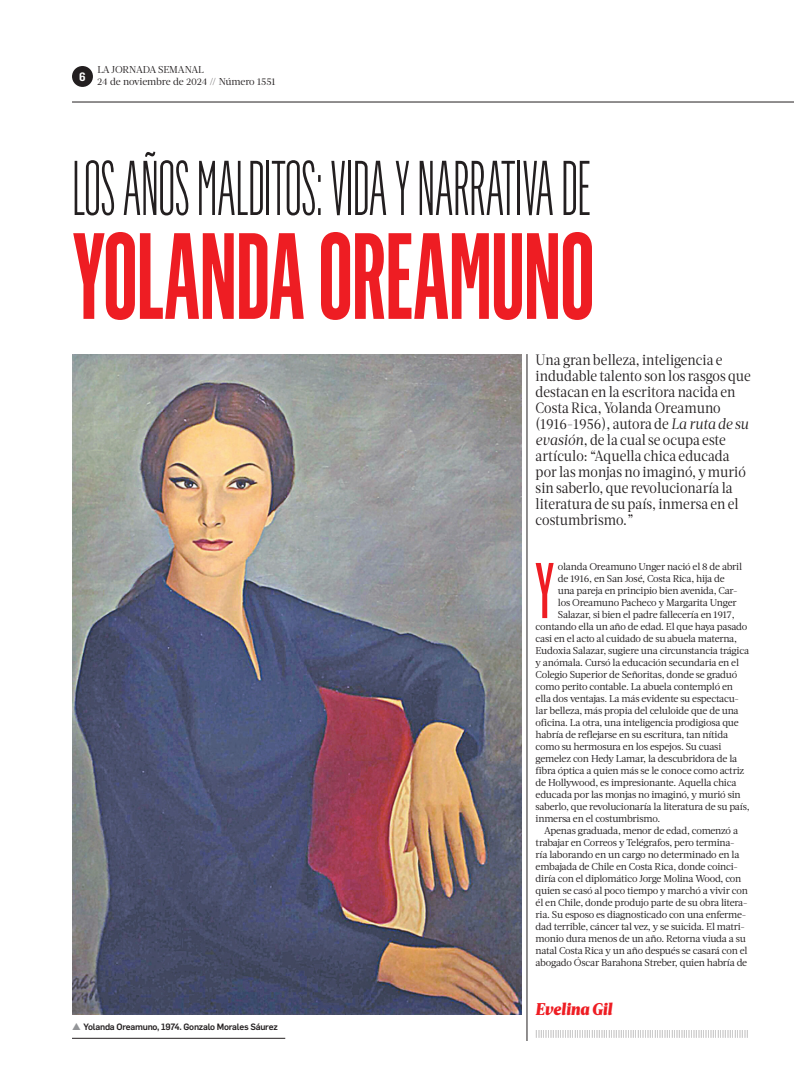
<style>
.page{position:relative;width:794px;height:1083px;background:#fff}
.page>*{position:absolute;margin:0;border:0;box-sizing:border-box;transform-origin:0 0}
.t1{font:600 120.2px "Flama Ultracond";letter-spacing:-.005em;color:#ee1d23;scale:.9 1}
.t2{font:77.3px "Flama Ultracond Basic";color:#ee1d23}
.t3{font:300 76px "Flama Ultracond";letter-spacing:-.015em;color:#231f20;scale:.9 1}
.t4{font:italic 900 17px "Acta";color:#ee1d23;scale:.9 1}
.t5{font:15px/16px "Acta Deck";letter-spacing:.005em;color:#231f20;scale:.9 1}
.t6{font:600 11.9px "Flama Semicond";color:#fff}
.t7{font:10px "Acta";letter-spacing:-.02em;color:#231f20}
.t8{font:10px/12px "Acta Deck";letter-spacing:-.01em;color:#231f20}
.t9{font:500 9px "Flama";letter-spacing:-.025em;color:#231f20}
.t10{font:300 8.5px "Acta";color:#231f20}
.s1{font-style:italic}
.s2{color:#939598}
</style>
<div class="page">
<div style="left:72px;top:66px;width:21px;height:21px;background:#231f20;border-radius:50%"></div>
<hr style="left:527px;top:354px;width:1px;height:687px;background:#231f20">
<hr style="left:72px;top:102px;width:722px;height:1px;background:#231f20">
<hr style="left:72px;top:1038px;width:213px;height:1px;background:#231f20">
<img style="left:72px;top:354px;width:449px;height:660px">
<p class="t6" style="left:79px;top:72px;width:8px">6</p>
<p class="t8" style="left:97px;top:65px;width:180px">LA JORNADA SEMANAL<br>24 de noviembre de 2024 // Número 1551</p>
<h3 class="t3" style="left:72px;top:161px;width:578px">LOS AÑOS MALDITOS: VIDA Y NARRATIVA DE</h3>
<h1 class="t1" style="left:72px;top:233px;width:581px">YOLANDA OREAMUNO</h1>
<p class="t5" style="left:535px;top:353px;width:241px">Una gran belleza, inteligencia e indudable talento son los rasgos que destacan en la escritora nacida en<br>Costa Rica, Yolanda Oreamuno (1916-1956), autora de <span class="s1">La ruta de su evasión</span>, de la cual se ocupa este artículo: “Aquella chica educada por las monjas no imaginó, y murió sin saberlo, que revolucionaría la literatura de su país, inmersa en el costumbrismo.”</p>
<h2 class="t2" style="left:534px;top:563px;width:22px">Y</h2>
<p class="t7" style="left:558px;top:563px;width:186px">olanda Oreamuno Unger nació el 8 de abril</p>
<p class="t7" style="left:558px;top:575px;width:168px">de 1916, en San José, Costa Rica, hija de</p>
<p class="t7" style="left:558px;top:587px;width:181px">una pareja en principio bien avenida, Car-</p>
<p class="t7" style="left:558px;top:599px;width:180px">los Oreamuno Pacheco y Margarita Unger</p>
<p class="t7" style="left:558px;top:611px;width:178px">Salazar, si bien el padre fallecería en 1917,</p>
<p class="t7" style="left:535px;top:623px;width:213px">contando ella un año de edad. El que haya pasado</p>
<p class="t7" style="left:535px;top:635px;width:203px">casi en el acto al cuidado de su abuela materna,</p>
<p class="t7" style="left:535px;top:647px;width:215px">Eudoxia Salazar, sugiere una circunstancia trágica</p>
<p class="t7" style="left:535px;top:659px;width:205px">y anómala. Cursó la educación secundaria en el</p>
<p class="t7" style="left:535px;top:671px;width:203px">Colegio Superior de Señoritas, donde se graduó</p>
<p class="t7" style="left:535px;top:683px;width:199px">como perito contable. La abuela contempló en</p>
<p class="t7" style="left:535px;top:695px;width:205px">ella dos ventajas. La más evidente su espectacu-</p>
<p class="t7" style="left:535px;top:707px;width:205px">lar belleza, más propia del celuloide que de una</p>
<p class="t7" style="left:535px;top:719px;width:205px">oficina. La otra, una inteligencia prodigiosa que</p>
<p class="t7" style="left:535px;top:731px;width:194px">habría de reflejarse en su escritura, tan nítida</p>
<p class="t7" style="left:535px;top:743px;width:187px">como su hermosura en los espejos. Su cuasi</p>
<p class="t7" style="left:535px;top:755px;width:203px">gemelez con Hedy Lamar, la descubridora de la</p>
<p class="t7" style="left:535px;top:767px;width:210px">fibra óptica a quien más se le conoce como actriz</p>
<p class="t7" style="left:535px;top:779px;width:202px">de Hollywood, es impresionante. Aquella chica</p>
<p class="t7" style="left:535px;top:791px;width:207px">educada por las monjas no imaginó, y murió sin</p>
<p class="t7" style="left:535px;top:803px;width:215px">saberlo, que revolucionaría la literatura de su país,</p>
<p class="t7" style="left:535px;top:815px;width:126px">inmersa en el costumbrismo.</p>
<p class="t7" style="left:544px;top:827px;width:195px">Apenas graduada, menor de edad, comenzó a</p>
<p class="t7" style="left:535px;top:839px;width:201px">trabajar en Correos y Telégrafos, pero termina-</p>
<p class="t7" style="left:535px;top:851px;width:205px">ría laborando en un cargo no determinado en la</p>
<p class="t7" style="left:535px;top:863px;width:204px">embajada de Chile en Costa Rica, donde coinci-</p>
<p class="t7" style="left:535px;top:875px;width:207px">diría con el diplomático Jorge Molina Wood, con</p>
<p class="t7" style="left:535px;top:887px;width:214px">quien se casó al poco tiempo y marchó a vivir con</p>
<p class="t7" style="left:535px;top:899px;width:213px">él en Chile, donde produjo parte de su obra litera-</p>
<p class="t7" style="left:535px;top:911px;width:212px">ria. Su esposo es diagnosticado con una enferme-</p>
<p class="t7" style="left:535px;top:923px;width:211px">dad terrible, cáncer tal vez, y se suicida. El matri-</p>
<p class="t7" style="left:535px;top:935px;width:212px">monio dura menos de un año. Retorna viuda a su</p>
<p class="t7" style="left:535px;top:947px;width:213px">natal Costa Rica y un año después se casará con el</p>
<p class="t7" style="left:535px;top:959px;width:213px">abogado Óscar Barahona Streber, quien habría de</p>
<p class="t9" style="left:72px;top:1023px;width:207px"><span class="s2">▲</span> Yolanda Oreamuno, 1974. Gonzalo Morales Sáurez</p>
<h3 class="t4" style="left:535px;top:1002px;width:86px">Evelina Gil</h3>
<p class="t10" style="left:535px;top:1031px;width:214px">||||||||||||||||||||||||||||||||||||||||||||||||||||||||||||||||||||||||||||||||||||||||</p>
</div>
